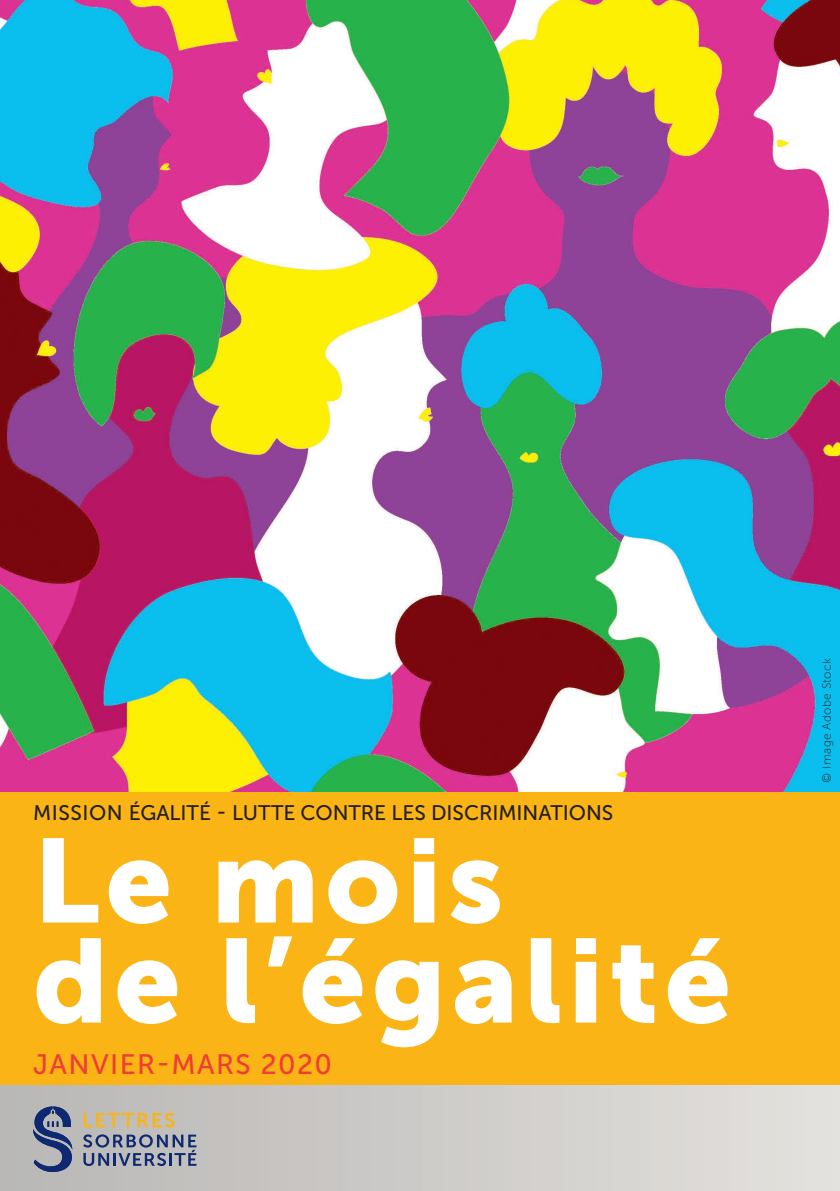
<style>
.page{position:relative;width:840px;height:1191px;background:#fff}
.page>*{position:absolute;margin:0;border:0;box-sizing:border-box;transform-origin:0 0}
.t1{font:118px "Museo Sans 900";letter-spacing:.05em;color:#fff}
.t2{font:28px "Museo Sans 500";letter-spacing:.05em;color:#ee3e35}
.t3{font:21px "Museo Sans 500";letter-spacing:-.005em;color:#231f20}
.t4{font:12px "Museo Sans 100";letter-spacing:.025em;color:#231f20}
</style>
<div class="page">
<div style="left:0;top:782px;width:839px;height:303px;background:#fbb416"></div>
<img style="left:0;top:0;width:839px;height:792px">
<div style="left:0;top:1085px;width:839px;height:105px;background:linear-gradient(to right,#b8b6b4,#e3e1dd)"></div>
<svg style="left:83px;top:1112px;width:91px;height:15px"></svg>
<svg style="left:33px;top:1106px;width:40px;height:66px;background:#6a7696"></svg>
<svg style="left:83px;top:1134px;width:113px;height:32px;background:#838ca2"></svg>
<p class="t3" style="left:33px;top:801px;width:581px">MISSION ÉGALITÉ - LUTTE CONTRE LES DISCRIMINATIONS</p>
<p class="t1" style="left:33px;top:814px;width:471px">Le mois</p>
<p class="t1" style="left:33px;top:914px;width:699px">de l’égalité</p>
<p class="t2" style="left:33px;top:1048px;width:300px">JANVIER-MARS 2020</p>
<p class="t4" style="left:819px;top:782px;width:126px;rotate:-90deg">© Image Adobe Stock</p>
</div>
